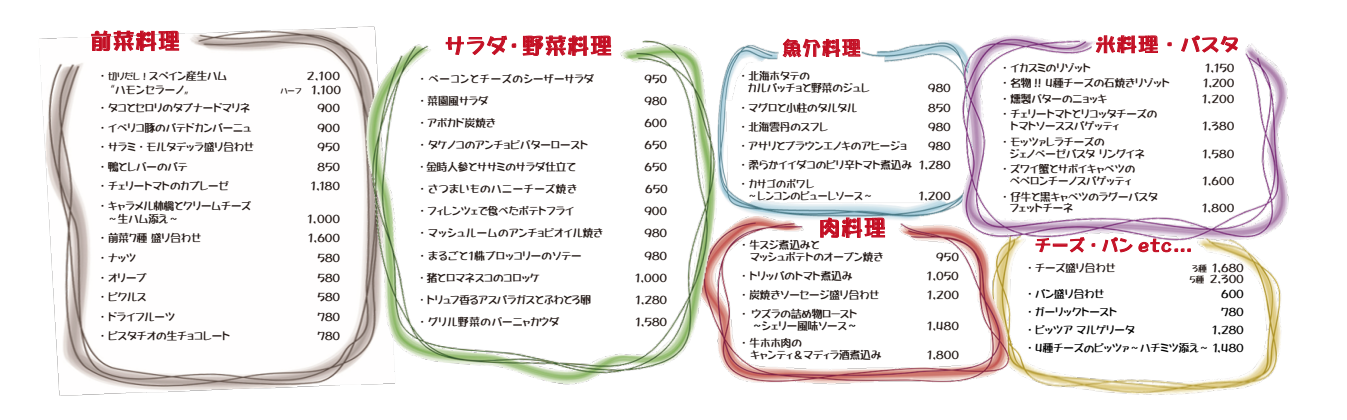
<style>
.page{position:relative;width:1347px;height:420px;background:#fff}
.page>*{position:absolute;margin:0;border:0;box-sizing:border-box;transform-origin:0 0}
.t1{font:20.5px "Highcollar PO Ptai EGP4 Heavy SJIS";letter-spacing:.1em;color:#c30e23}
.t2{font:18px "Highcollar PO Ptai EGP4 Heavy SJIS";letter-spacing:.1em;color:#c30e23;scale:1.08 1}
.t3{font:18px "Highcollar PO Ptai EGP4 Heavy SJIS";letter-spacing:.1em;color:#c30e23}
.t4{font:16px "Highcollar PO Ptai EGP4 Heavy SJIS";letter-spacing:.1em;color:#c30e23}
.t5{font:10.5px/12px "Highcollar PO Ptai EGP4 Heavy SJIS";color:#221815}
.t6{font:10.5px/18.2px "Highcollar PO Ptai EGP4 Heavy SJIS";color:#000;text-align:right}
.t7{font:10.5px "Highcollar PO Ptai EGP4 Heavy SJIS";color:#221815;scale:.9 1}
.t8{font:10.5px "Highcollar PO Ptai EGP4 Heavy SJIS";letter-spacing:.08em;color:#221815}
.t9{font:10.5px "Highcollar PO Ptai EGP4 Heavy SJIS";letter-spacing:.06em;color:#221815}
.t10{font:10.5px "Highcollar PO Ptai EGP4 Heavy SJIS";letter-spacing:.03em;color:#221815}
.t11{font:10.5px "Highcollar PO Ptai EGP4 Heavy SJIS";color:#221815;scale:.95 1}
.t12{font:10.5px "Highcollar PO Ptai EGP4 Heavy SJIS";letter-spacing:.04em;color:#221815}
.s1{font-size:8.9px}
.s2{font-family:"Koz Go Pr 6 N"}
.s3{font-size:7.3px}
.s4{font-size:11px;color:#000}
.s5{font-size:8.4px}
</style>
<div class="page">
<img style="left:1012px;top:259px;width:269px;height:136px">
<img style="left:39px;top:27px;width:306px;height:368px">
<img style="left:735px;top:40px;width:215px;height:176px">
<img style="left:735px;top:216px;width:277px;height:169px">
<img style="left:950px;top:35px;width:339px;height:224px">
<img style="left:345px;top:26px;width:390px;height:359px">
<svg style="left:91px;top:31px;width:88px;height:20px"></svg>
<svg style="left:446px;top:36px;width:70px;height:19px"></svg>
<svg style="left:523px;top:35px;width:88px;height:21px"></svg>
<svg style="left:782px;top:39px;width:78px;height:18px"></svg>
<svg style="left:820px;top:217px;width:65px;height:21px"></svg>
<svg style="left:1095px;top:35px;width:62px;height:18px"></svg>
<svg style="left:1167px;top:42px;width:4px;height:4px"></svg>
<svg style="left:1181px;top:36px;width:56px;height:17px"></svg>
<svg style="left:1035px;top:237px;width:49px;height:15px"></svg>
<svg style="left:1091px;top:243px;width:4px;height:3px"></svg>
<svg style="left:1102px;top:237px;width:30px;height:15px"></svg>
<svg style="left:1138px;top:238px;width:52px;height:14px"></svg>
<h1 class="t1" style="left:91px;top:31px;width:90px">前菜料理</h1>
<p class="t5" style="left:100px;top:70px;width:129px">・<span class="s1">切りだし！</span>スペイン産生ハム</p>
<p class="t5" style="left:307px;top:70px;width:35px">2,100</p>
<p class="t12" style="left:100px;top:84px;width:90px"><span class="s2">　“</span>ハモンセラーノ<span class="s2">„</span></p>
<p class="t5" style="left:280px;top:83px;width:62px"><span class="s3">ハーフ</span>　1,100</p>
<p class="t5" style="left:100px;top:102px;width:152px">・タコとセロリのタプナードマリネ</p>
<p class="t5" style="left:317px;top:102px;width:24px">900</p>
<p class="t5" style="left:100px;top:122px;width:153px">・イベリコ豚のパテドカンパーニュ</p>
<p class="t5" style="left:317px;top:122px;width:24px">900</p>
<p class="t5" style="left:100px;top:141px;width:156px">・サラミ・モルタデッラ盛り合わせ</p>
<p class="t5" style="left:317px;top:141px;width:24px">950</p>
<p class="t5" style="left:100px;top:161px;width:89px">・鴨とレバーのパテ</p>
<p class="t5" style="left:317px;top:161px;width:24px">850</p>
<p class="t5" style="left:100px;top:180px;width:130px">・チェリートマトのカプレーゼ</p>
<p class="t5" style="left:311px;top:180px;width:30px">1,180</p>
<p class="t5" style="left:107px;top:199px;width:145px;line-height:13px;text-indent:-8px">・キャラメル林檎とクリームチーズ～生ハム添え～</p>
<p class="t5" style="left:308px;top:213px;width:34px">1,000</p>
<p class="t5" style="left:100px;top:232px;width:103px">・前菜７種 盛り合わせ</p>
<p class="t5" style="left:308px;top:232px;width:33px">1,600</p>
<p class="t5" style="left:100px;top:252px;width:38px">・ナッツ</p>
<p class="t5" style="left:317px;top:252px;width:24px">580</p>
<p class="t5" style="left:100px;top:271px;width:48px">・オリーブ</p>
<p class="t5" style="left:317px;top:271px;width:24px">580</p>
<p class="t5" style="left:100px;top:291px;width:48px">・ピクルス</p>
<p class="t5" style="left:317px;top:291px;width:24px">580</p>
<p class="t5" style="left:100px;top:310px;width:77px">・ドライフルーツ</p>
<p class="t5" style="left:317px;top:310px;width:24px">780</p>
<p class="t5" style="left:100px;top:330px;width:132px">・ピスタチオの生チョコレート</p>
<p class="t5" style="left:317px;top:330px;width:24px">780</p>
<h1 class="t1" style="left:445px;top:35px;width:168px">サラダ・野菜料理</h1>
<h2 class="t3" style="left:783px;top:39px;width:79px">魚介料理</h2>
<p class="t8" style="left:419px;top:74px;width:176px">・ベーコンとチーズのシーザーサラダ</p>
<p class="t5" style="left:644px;top:73px;width:24px">950</p>
<p class="t5" style="left:419px;top:95px;width:71px">・菜園風サラダ</p>
<p class="t5" style="left:644px;top:95px;width:24px">980</p>
<p class="t5" style="left:419px;top:117px;width:78px">・アボカド炭焼き</p>
<p class="t5" style="left:644px;top:117px;width:24px">600</p>
<p class="t5" style="left:419px;top:139px;width:170px">・タケノコのアンチョビバターロースト</p>
<p class="t5" style="left:644px;top:139px;width:24px">650</p>
<p class="t7" style="left:419px;top:162px;width:175px">・金時人参とササミのサラダ仕立て</p>
<p class="t5" style="left:644px;top:161px;width:24px">650</p>
<p class="t9" style="left:419px;top:184px;width:159px">・さつまいものハニーチーズ焼き</p>
<p class="t5" style="left:645px;top:183px;width:24px">650</p>
<p class="t5" style="left:419px;top:205px;width:156px">・フィレンツェで食べたポテトフライ</p>
<p class="t5" style="left:644px;top:205px;width:24px">900</p>
<p class="t5" style="left:419px;top:227px;width:185px">・マッシュルームのアンチョビオイル焼き</p>
<p class="t5" style="left:644px;top:227px;width:24px">980</p>
<p class="t5" style="left:419px;top:249px;width:164px">・まるごと１株ブロッコリーのソテー</p>
<p class="t5" style="left:644px;top:249px;width:24px">980</p>
<p class="t7" style="left:419px;top:272px;width:135px">・猪とロマネスコのコロッケ</p>
<p class="t5" style="left:635px;top:271px;width:33px">1,000</p>
<p class="t7" style="left:419px;top:294px;width:192px">・トリュフ香るアスパラガスとふわとろ卵</p>
<p class="t5" style="left:635px;top:293px;width:33px">1,280</p>
<p class="t10" style="left:419px;top:316px;width:142px">・グリル野菜のバーニャカウダ</p>
<p class="t5" style="left:635px;top:315px;width:33px">1,580</p>
<p class="t5" style="left:748px;top:70px;width:123px;text-indent:-8px">・北海ホタテの<br>カルパッチョと野菜のジュレ</p>
<p class="t5" style="left:927px;top:82px;width:25px">９80</p>
<p class="t5" style="left:740px;top:101px;width:118px">・マグロと小柱のタルタル</p>
<p class="t5" style="left:928px;top:101px;width:24px">850</p>
<p class="t5" style="left:740px;top:120px;width:89px">・北海雲丹のスフレ</p>
<p class="t5" style="left:928px;top:120px;width:24px">980</p>
<p class="t5" style="left:740px;top:139px;width:168px">・アサリとブラウンエノキのアヒージョ</p>
<p class="t5" style="left:740px;top:136px;width:212px;line-height:19px;text-align:justify;text-indent:188px">980・柔らかイイダコのピリ辛トマト煮込み 1,280・カサゴのポワレ</p>
<p class="t11" style="left:747px;top:190px;width:133px">～レンコンのピューレソース～</p>
<p class="t5" style="left:919px;top:189px;width:33px">1,200</p>
<p class="t5" style="left:750px;top:238px;width:135px;text-indent:-9px">・牛スジ煮込みと<br>マッシュポテトのオーブン焼き</p>
<h1 class="t1" style="left:819px;top:217px;width:67px">肉料理</h1>
<p class="t5" style="left:936px;top:250px;width:24px">950</p>
<p class="t5" style="left:741px;top:269px;width:113px">・トリッパのトマト煮込み</p>
<p class="t5" style="left:927px;top:269px;width:33px">1,050</p>
<p class="t5" style="left:741px;top:288px;width:140px">・炭焼きソーセージ盛り合わせ</p>
<p class="t5" style="left:927px;top:288px;width:33px">1,200</p>
<p class="t5" style="left:741px;top:307px;width:118px;line-height:12.4px;text-align:right">・ウズラの詰め物ﾛｰｽﾄ<span class="s4">～</span>シェリー風味ソース<span class="s4">～</span></p>
<p class="t5" style="left:927px;top:320px;width:33px">1,480</p>
<p class="t5" style="left:750px;top:337px;width:133px;text-indent:-9px">・牛ホホ肉の<br>キャンティ＆マディラ酒煮込み</p>
<p class="t5" style="left:927px;top:349px;width:33px">1,800</p>
<h2 class="t2" style="left:1095px;top:35px;width:133px">米料理・パスタ</h2>
<p class="t5" style="left:1002px;top:62px;width:90px">・イカスミのリゾット</p>
<p class="t5" style="left:1205px;top:62px;width:30px">1,150</p>
<p class="t5" style="left:1002px;top:77px;width:169px">・名物 !! ４種チーズの石焼きリゾット</p>
<p class="t5" style="left:1203px;top:77px;width:32px">1,200</p>
<p class="t5" style="left:1002px;top:93px;width:107px">・燻製バターのニョッキ</p>
<p class="t5" style="left:1202px;top:93px;width:33px">1,200</p>
<p class="t5" style="left:1010px;top:108px;width:148px;text-indent:-8px">・チェリートマトとリコッタチーズのトマトソーススパゲッティ</p>
<p class="t5" style="left:1202px;top:120px;width:33px">1,380</p>
<p class="t5" style="left:1009px;top:136px;width:137px;text-indent:-8px">・モッツァレラチーズの<br>ジェノベーゼパスタ リングイネ</p>
<p class="t5" style="left:1002px;top:163px;width:134px;text-align:center">・ズワイ蟹とサボイキャベツのペペロンチーノスパゲッティ</p>
<p class="t5" style="left:1009px;top:191px;width:150px;line-height:11.5px;text-indent:-8px">・仔牛と黒キャベツのラグーパスタフェットチーネ</p>
<p class="t5" style="left:1202px;top:148px;width:33px">1,580</p>
<p class="t5" style="left:1202px;top:175px;width:33px">1,600</p>
<p class="t5" style="left:1202px;top:202px;width:33px">1,800</p>
<h3 class="t4" style="left:1035px;top:237px;width:158px">チーズ・パン etc...</h3>
<p class="t5" style="left:1027px;top:262px;width:90px">・チーズ盛り合わせ</p>
<p class="t5" style="left:1189px;top:262px;width:56px;line-height:11px"><span class="s5">３種</span> 1,680<br><span class="s5">５種</span> 2,300</p>
<p class="t6" style="left:1027px;top:284px;width:79px">・パン盛り合わせ</p>
<p class="t6" style="left:1221px;top:284px;width:24px">600</p>
<p class="t6" style="left:1027px;top:302px;width:92px">・ガーリックトースト</p>
<p class="t6" style="left:1221px;top:302px;width:24px">780</p>
<p class="t6" style="left:1027px;top:320px;width:109px">・ピッツア マルゲリータ</p>
<p class="t6" style="left:1027px;top:320px;width:218px">1,280<br>・４種チーズのピッツァ～ハチミツ添え～ 1,480</p>
</div>
